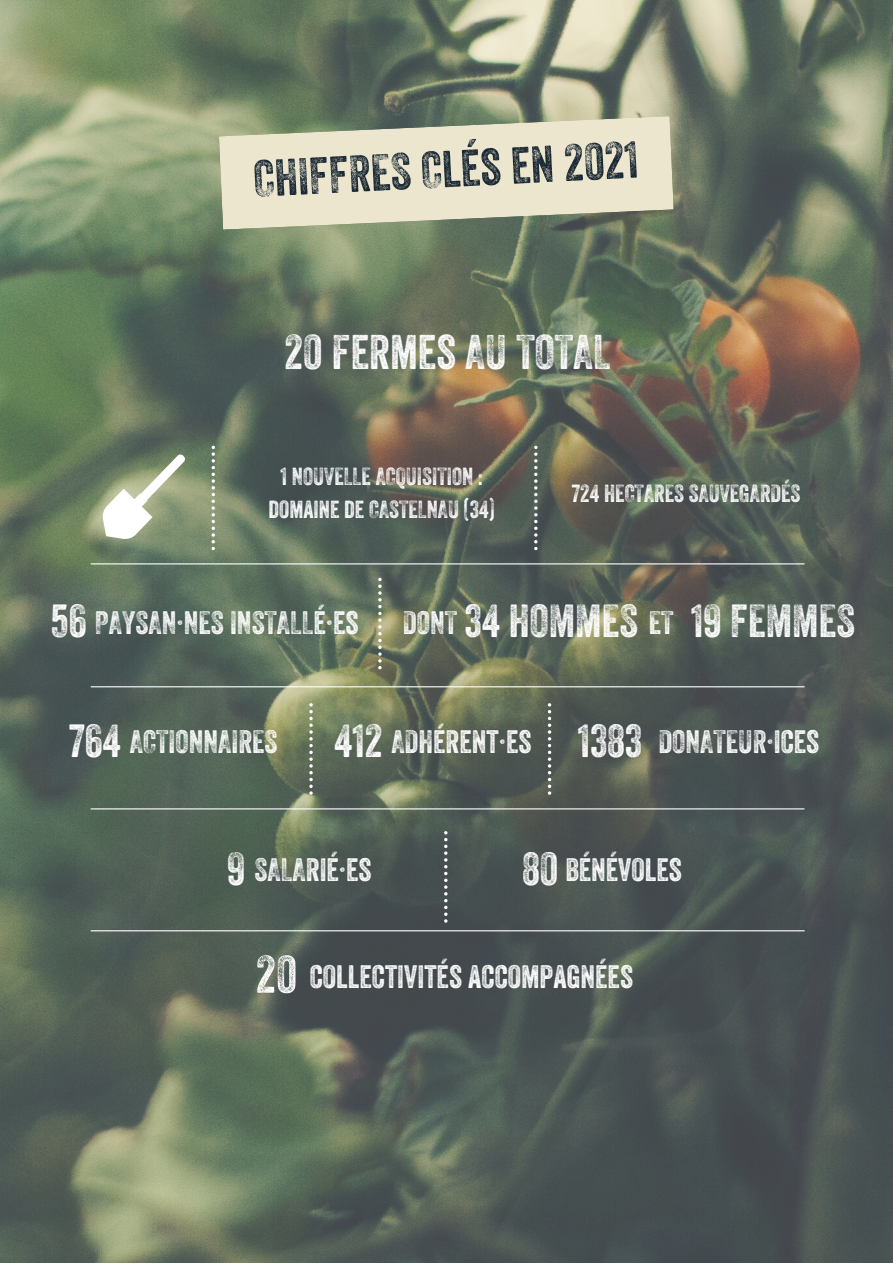
<style>
.page{position:relative;width:893px;height:1264px;background:#fff}
.page>*{position:absolute;margin:0;border:0;box-sizing:border-box;transform-origin:0 0}
.t1{font:50.25px "Veneer Three";color:#182732}
.t2{font:47.25px "Veneer Three";color:#fff}
.t3{font:45px "Veneer Three";color:#fff}
.t4{font:31.5px "Veneer Three";color:#fff}
.t5{font:24px/32.5px "Veneer Three";color:#fff;text-align:center}
.s1{font-size:45px}
.s2{font-size:31.5px}
.s3{font-size:51px}
</style>
<div class="page">
<img style="left:0;top:0;width:892px;height:1262px">
<svg style="left:219px;top:116px;width:454px;height:114px;background:#d4d2bb"></svg>
<svg style="left:102px;top:454px;width:83px;height:85px"></svg>
<hr style="left:91px;top:563px;width:713px;height:1px;background:#fff">
<hr style="left:91px;top:686px;width:713px;height:1px;background:#fff">
<hr style="left:91px;top:808px;width:713px;height:1px;background:#fff">
<hr style="left:91px;top:930px;width:713px;height:1px;background:#fff">
<svg style="left:211px;top:445px;width:4px;height:105px"></svg>
<svg style="left:378px;top:578px;width:3px;height:91px"></svg>
<svg style="left:534px;top:445px;width:3px;height:105px"></svg>
<svg style="left:548px;top:703px;width:3px;height:91px"></svg>
<svg style="left:309px;top:703px;width:4px;height:91px"></svg>
<svg style="left:444px;top:831px;width:3px;height:91px"></svg>
<h1 class="t1" style="left:253px;top:161px;width:386px;rotate:-3deg">CHIFFRES CLÉS EN 2021</h1>
<h2 class="t2" style="left:284px;top:335px;width:328px">20 FERMES AU TOTAL</h2>
<p class="t5" style="left:268px;top:464px;width:227px">1 NOUVELLE ACQUISITION :<br>DOMAINE DE CASTELNAU (34)</p>
<p class="t5" style="left:572px;top:480px;width:230px">724 HECTARES SAUVEGARDÉS</p>
<p class="t4" style="left:51px;top:611px;width:309px"><span class="s1">56</span> PAYSAN·NES INSTALLÉ·ES</p>
<h3 class="t3" style="left:403px;top:604px;width:453px"><span class="s2">DONT</span> 34 HOMMES <span class="s2">ET</span> 19 FEMMES</h3>
<p class="t4" style="left:69px;top:730px;width:210px"><span class="s1">764</span> ACTIONNAIRES</p>
<p class="t4" style="left:334px;top:730px;width:486px"><span class="s1">412</span> ADHÉRENT·ES <span class="s1">1383</span> DONATEUR·ICES</p>
<p class="t4" style="left:227px;top:858px;width:146px"><span class="s1">9</span> SALARIÉ·ES</p>
<p class="t4" style="left:522px;top:858px;width:161px"><span class="s1">80</span> BÉNÉVOLES</p>
<p class="t4" style="left:256px;top:965px;width:378px"><span class="s3">20</span> COLLECTIVITÉS ACCOMPAGNÉES</p>
</div>
